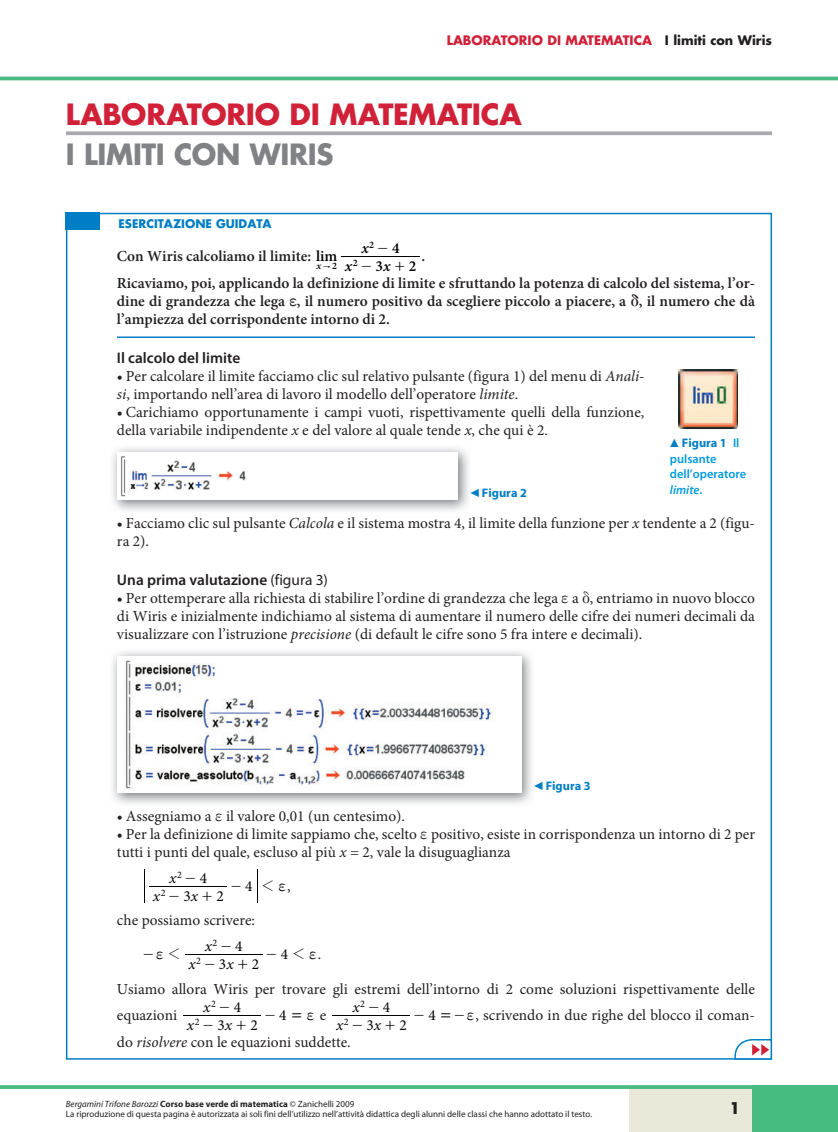
<style>
.page{position:relative;width:838px;height:1132px;background:#fff}
.page>*{position:absolute;margin:0;border:0;box-sizing:border-box;transform-origin:0 0}
.t1{font:700 28.5px "Futura";letter-spacing:-.01em;color:#d12138}
.t2{font:700 28.5px "Futura";letter-spacing:-.01em;color:#808285}
.t3{font:700 15.75px "Futura";color:#231f20}
.t4{font:15.3px/18px "Minion Pro";color:#231f20}
.t5{font:600 15.3px/26.5px "Minion Pro";color:#231f20}
.t6{font:600 15.3px "Myriad Pro";color:#231f20}
.t7{font:15.3px "MM Times Roman";color:#000}
.t8{font:15.3px "Minion Pro";color:#000}
.t9{font:italic 15.3px "Minion Pro";color:#000}
.t10{font:15.3px "MM Extra";color:#000}
.t11{font:italic 600 15.3px "Minion Pro";color:#000}
.t12{font:600 15.3px "Minion Pro";color:#000}
.t13{font:15.3px "M Ma Greek";color:#000}
.t14{font:700 12.75px "Futura";color:#d12138}
.t15{font:600 12.3px/15.8px "Myriad Pro";color:#009bde}
.t16{font:700 12.3px "Myriad Pro";color:#007ec5}
.t17{font:700 11.7px "Futura";color:#007ec5}
.t18{font:10.05px "Minion Pro";color:#000}
.t19{font:italic 600 10.05px "Minion Pro";color:#000}
.t20{font:600 10.05px "Minion Pro";color:#000}
.t21{font:10.05px "MM Arrow";color:#000}
.t22{font:9px/10.5px "Myriad Pro";color:#231f20}
.s1{color:#231f20}
.s2{color:#000}
.s3{font-family:"Minion Pro";font-weight:600}
.s4{font-family:"M Ma Greek";font-weight:700}
.s5{font-style:italic}
.s6{font-style:normal}
.s7{font-weight:700;color:#007ec5}
.s8{font-family:"Mathematical Pi Six";font-weight:400;font-size:11.25px}
.s9{font-weight:400}
.s10{font-family:"M Ma Greek"}
.s11{font-family:"Minion Pro"}
.s12{font-family:"Minion Pro";color:#231f20}
.s13{font-family:"MM Extra"}
.s14{font-family:"MM Times Roman";color:#000}
.s15{font-weight:700}
</style>
<div class="page">
<div style="left:629px;top:1084px;width:124px;height:47px;background:#e9e8d9"></div>
<hr style="left:0;top:77px;width:838px;height:3px;background:#47bb80">
<div style="left:753px;top:1084px;width:85px;height:47px;background:#47bb80"></div>
<svg style="left:0;top:1084px;width:838px;height:4px;fill:#47bb80"></svg>
<div style="left:66px;top:213px;width:34px;height:17px;background:#007ec5"></div>
<hr style="left:117px;top:336px;width:638px;height:2px;background:#007ec5">
<hr style="left:341px;top:256px;width:79px;height:1px;background:#000">
<hr style="left:144px;top:868px;width:1px;height:34px;background:#000">
<hr style="left:257px;top:868px;width:1px;height:34px;background:#000">
<hr style="left:149px;top:885px;width:78px;height:1px;background:#000">
<hr style="left:185px;top:954px;width:77px;height:1px;background:#000">
<hr style="left:183px;top:1014px;width:78px;height:1px;background:#000">
<hr style="left:332px;top:1014px;width:78px;height:1px;background:#000">
<svg style="left:66px;top:131px;width:706px;height:4px;background:#b0b1b5"></svg>
<svg style="left:733px;top:1037px;width:39px;height:22px"></svg>
<img style="left:112px;top:447px;width:357px;height:64px">
<img style="left:117px;top:452px;width:340px;height:47px">
<img style="left:679px;top:370px;width:58px;height:58px">
<img style="left:112px;top:651px;width:420px;height:153px">
<div style="left:117px;top:656px;width:404px;height:136px;background:#fff"></div>
<img style="left:125px;top:660px;width:368px;height:129px">
<p class="t14" style="left:447px;top:34px;width:327px">LABORATORIO DI MATEMATICA <span class="s1">I limiti con Wiris</span></p>
<h1 class="t1" style="left:66px;top:101px;width:457px">LABORATORIO DI MATEMATICA</h1>
<h1 class="t2" style="left:66px;top:141px;width:269px">I LIMITI CON WIRIS</h1>
<p class="t17" style="left:118px;top:218px;width:155px">ESERCITAZIONE GUIDATA</p>
<p class="t5" style="left:117px;top:244px;width:222px">Con Wiris calcoliamo il limite: <span class="s2">lim</span></p>
<p class="t20" style="left:369px;top:240px;width:6px">2</p>
<p class="t7" style="left:377px;top:241px;width:24px">-<span class="s3">4</span></p>
<p class="t11" style="left:361px;top:239px;width:9px">x</p>
<p class="t7" style="left:360px;top:259px;width:58px">- +<span class="s3">2</span></p>
<p class="t5" style="left:117px;top:244px;width:639px;text-indent:304px">.<br>Ricaviamo, poi, applicando la definizione di limite e sfruttando la potenza di calcolo del sistema, l’or-</p>
<p class="t5" style="left:117px;top:293px;width:639px;line-height:18px">dine di grandezza che lega <span class="s4">f</span>, il numero positivo da scegliere piccolo a piacere, a <span class="s4">d</span>, il numero che dà l’ampiezza del corrispondente intorno di 2.</p>
<p class="t6" style="left:117px;top:348px;width:125px">Il calcolo del limite</p>
<p class="t4" style="left:117px;top:368px;width:529px">• Per calcolare il limite facciamo clic sul relativo pulsante (figura 1) del menu di <span class="s5">Anali&shy;si</span>, importando nell’area di lavoro il modello dell’operatore <span class="s5">limite</span>.</p>
<p class="t4" style="left:117px;top:404px;width:529px">• Carichiamo opportunamente i campi vuoti, rispettivamente quelli della funzione, della variabile indipendente <span class="s5">x</span> e del valore al quale tende <span class="s5">x</span>, che qui è 2.</p>
<p class="t20" style="left:353px;top:258px;width:6px">2</p>
<p class="t11" style="left:345px;top:257px;width:9px">x</p>
<p class="t12" style="left:375px;top:260px;width:17px">3<span class="s5">x</span></p>
<p class="t19" style="left:316px;top:259px;width:22px">x <span class="s6">2</span></p>
<p class="t21" style="left:323px;top:262px;width:9px">"</p>
<p class="t15" style="left:670px;top:434px;width:78px;text-indent:12px"><span class="s7">Figura 1</span> Il pulsante dell’operatore <span class="s5">limite</span>.</p>
<p class="t16" style="left:470px;top:488px;width:58px"><span class="s8">-</span> Figura 2</p>
<p class="t4" style="left:117px;top:515px;width:639px">• Facciamo clic sul pulsante <span class="s5">Calcola</span> e il sistema mostra 4, il limite della funzione per <span class="s5">x</span> tendente a 2 (figu&shy;ra 2).</p>
<p class="t6" style="left:117px;top:570px;width:212px">Una prima valutazione <span class="s9">(figura 3)</span></p>
<p class="t4" style="left:117px;top:590px;width:639px;text-align:justify">• Per ottemperare alla richiesta di stabilire l’ordine di grandezza che lega <span class="s10">f</span> a <span class="s10">d</span>, entriamo in nuovo blocco di Wiris e inizialmente indichiamo al sistema di aumentare il numero delle cifre dei numeri decimali da visualizzare con l’istruzione <span class="s5">precisione</span> (di default le cifre sono 5 fra intere e decimali).</p>
<p class="t16" style="left:534px;top:781px;width:58px"><span class="s8">-</span> Figura 3</p>
<p class="t4" style="left:117px;top:808px;width:290px">• Assegniamo a <span class="s10">f</span> il valore 0,01 (un centesimo).</p>
<p class="t4" style="left:117px;top:826px;width:639px">• Per la definizione di limite sappiamo che, scelto <span class="s10">f</span> positivo, esiste in corrispondenza un intorno di 2 per tutti i punti del quale, escluso al più <span class="s5">x</span> = 2, vale la disuguaglianza</p>
<p class="t9" style="left:153px;top:886px;width:9px">x</p>
<p class="t8" style="left:183px;top:889px;width:16px">3<span class="s5">x</span></p>
<p class="t18" style="left:177px;top:870px;width:6px">2</p>
<p class="t7" style="left:185px;top:871px;width:24px">-<span class="s11">4</span></p>
<p class="t9" style="left:169px;top:868px;width:9px">x</p>
<p class="t7" style="left:168px;top:889px;width:57px">- +<span class="s11">2</span></p>
<p class="t10" style="left:261px;top:880px;width:31px">1 <span class="s10">f</span><span class="s12">,</span></p>
<p class="t7" style="left:230px;top:879px;width:24px">-<span class="s11">4</span></p>
<p class="t18" style="left:161px;top:888px;width:6px">2</p>
<p class="t4" style="left:117px;top:912px;width:140px">che possiamo scrivere:</p>
<p class="t9" style="left:188px;top:954px;width:9px">x</p>
<p class="t8" style="left:219px;top:958px;width:16px">3<span class="s5">x</span></p>
<p class="t18" style="left:212px;top:938px;width:6px">2</p>
<p class="t7" style="left:220px;top:939px;width:24px">-<span class="s11">4</span></p>
<p class="t9" style="left:205px;top:936px;width:9px">x</p>
<p class="t7" style="left:204px;top:957px;width:57px">- +<span class="s11">2</span></p>
<p class="t7" style="left:142px;top:947px;width:39px">-<span class="s10">f</span><span class="s13">1</span></p>
<p class="t4" style="left:117px;top:976px;width:639px;line-height:26.5px">Usiamo allora Wiris per trovare gli estremi dell’intorno di 2 come soluzioni rispettivamente delle equazioni</p>
<p class="t9" style="left:187px;top:1015px;width:9px">x</p>
<p class="t8" style="left:217px;top:1018px;width:16px">3<span class="s5">x</span></p>
<p class="t7" style="left:266px;top:947px;width:57px">-<span class="s11">4</span> <span class="s13">1</span> <span class="s10">f</span><span class="s12">.</span></p>
<p class="t18" style="left:196px;top:956px;width:6px">2</p>
<p class="t18" style="left:211px;top:999px;width:6px">2</p>
<p class="t18" style="left:360px;top:999px;width:6px">2</p>
<p class="t7" style="left:368px;top:1000px;width:24px">-<span class="s11">4</span></p>
<p class="t7" style="left:219px;top:1000px;width:24px">-<span class="s11">4</span></p>
<p class="t9" style="left:352px;top:997px;width:9px">x</p>
<p class="t7" style="left:351px;top:1018px;width:57px">- +<span class="s11">2</span></p>
<p class="t9" style="left:203px;top:997px;width:9px">x</p>
<p class="t7" style="left:202px;top:1018px;width:57px">- +<span class="s11">2</span></p>
<p class="t4" style="left:413px;top:1007px;width:343px"><span class="s14">- =-</span> , scrivendo in due righe del blocco il coman-</p>
<p class="t8" style="left:279px;top:1008px;width:9px">4</p>
<p class="t7" style="left:264px;top:1008px;width:64px">- = <span class="s12">e</span></p>
<p class="t8" style="left:428px;top:1008px;width:9px">4</p>
<p class="t9" style="left:336px;top:1015px;width:9px">x</p>
<p class="t8" style="left:366px;top:1018px;width:16px">3<span class="s5">x</span></p>
<p class="t13" style="left:307px;top:1005px;width:9px">f</p>
<p class="t13" style="left:467px;top:1005px;width:9px">f</p>
<p class="t18" style="left:195px;top:1017px;width:6px">2</p>
<p class="t18" style="left:344px;top:1017px;width:6px">2</p>
<p class="t4" style="left:117px;top:1033px;width:235px">do <span class="s5">risolvere</span> con le equazioni suddette.</p>
<p class="t22" style="left:66px;top:1099px;width:528px"><span class="s5">Bergamini Trifone Barozzi</span> <span class="s15">Corso base verde di matematica</span> © Zanichelli 2009<br>La riproduzione di questa pagina è autorizzata ai soli fini dell’utilizzo nell’attività didattica degli alunni delle classi che hanno adottato il testo.</p>
<p class="t3" style="left:729px;top:1100px;width:12px">1</p>
</div>
